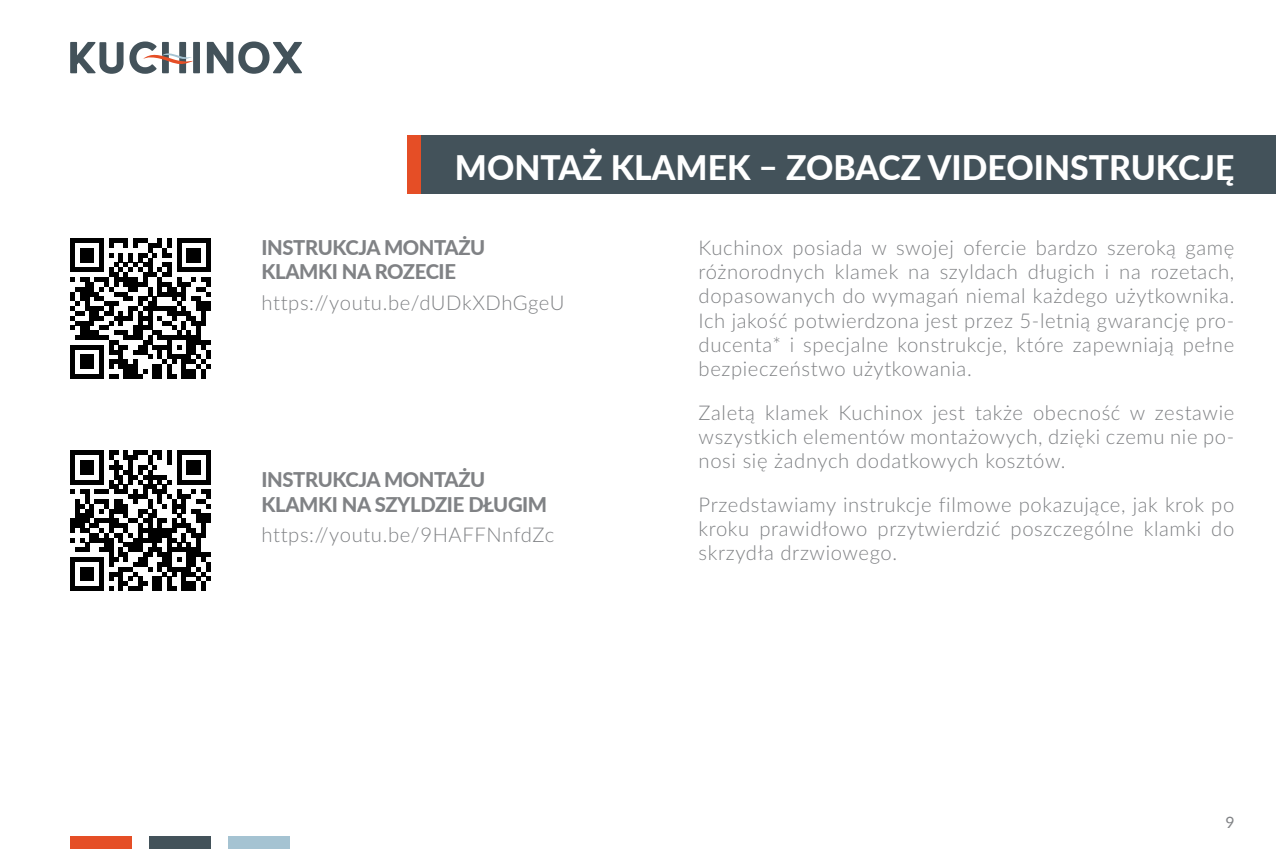
<style>
.page{position:relative;width:1276px;height:849px;background:#fff}
.page>*{position:absolute;margin:0;border:0;box-sizing:border-box;transform-origin:0 0}
.t1{font:800 33.75px "Lato";color:#fff}
.t2{font:300 20.25px/24.3px "Lato";letter-spacing:.03em;color:#808285;text-align:justify}
.t3{font:800 20.25px/24.3px "Lato";letter-spacing:-.02em;color:#808285}
.t4{font:15.75px "Lato";color:#808285}
</style>
<div class="page">
<div style="left:149px;top:836px;width:62px;height:12px;background:#43525a"></div>
<div style="left:70px;top:836px;width:62px;height:12px;background:#e54e26"></div>
<div style="left:228px;top:836px;width:62px;height:12px;background:#a5c3d2"></div>
<div style="left:421px;top:135px;width:855px;height:58px;background:#43525a"></div>
<svg style="left:70px;top:238px;width:140px;height:140px"></svg>
<svg style="left:70px;top:450px;width:140px;height:140px"></svg>
<svg style="left:70px;top:41px;width:232px;height:33px"></svg>
<h1 class="t1" style="left:455px;top:143px;width:781px">MONTAŻ KLAMEK – ZOBACZ VIDEOINSTRUKCJĘ</h1>
<p class="t3" style="left:261px;top:234px;width:225px">INSTRUKCJA MONTAŻU<br>KLAMKI NA ROZECIE</p>
<p class="t2" style="left:261px;top:289px;width:304px">https://youtu.be/dUDkXDhGgeU</p>
<p class="t3" style="left:261px;top:466px;width:287px">INSTRUKCJA MONTAŻU<br>KLAMKI NA SZYLDZIE DŁUGIM</p>
<p class="t2" style="left:261px;top:522px;width:294px">https://youtu.be/9HAFFNnfdZc</p>
<p class="t2" style="left:698px;top:234px;width:537px">Kuchinox posiada w swojej ofercie bardzo szeroką gamę różnorodnych klamek na szyldach długich i na rozetach, dopasowanych do wymagań niemal każdego użytkownika.<br>Ich jakość potwierdzona jest przez 5-letnią gwarancję pro&shy;ducenta* i specjalne konstrukcje, które zapewniają pełne bezpieczeństwo użytkowania.</p>
<p class="t2" style="left:698px;top:399px;width:537px">Zaletą klamek Kuchinox jest także obecność w zestawie wszystkich elementów montażowych, dzięki czemu nie po&shy;nosi się żadnych dodatkowych kosztów.</p>
<p class="t2" style="left:698px;top:491px;width:537px">Przedstawiamy instrukcje filmowe pokazujące, jak krok po kroku prawidłowo przytwierdzić poszczególne klamki do skrzydła drzwiowego.</p>
<p class="t4" style="left:1225px;top:810px;width:11px">9</p>
</div>
